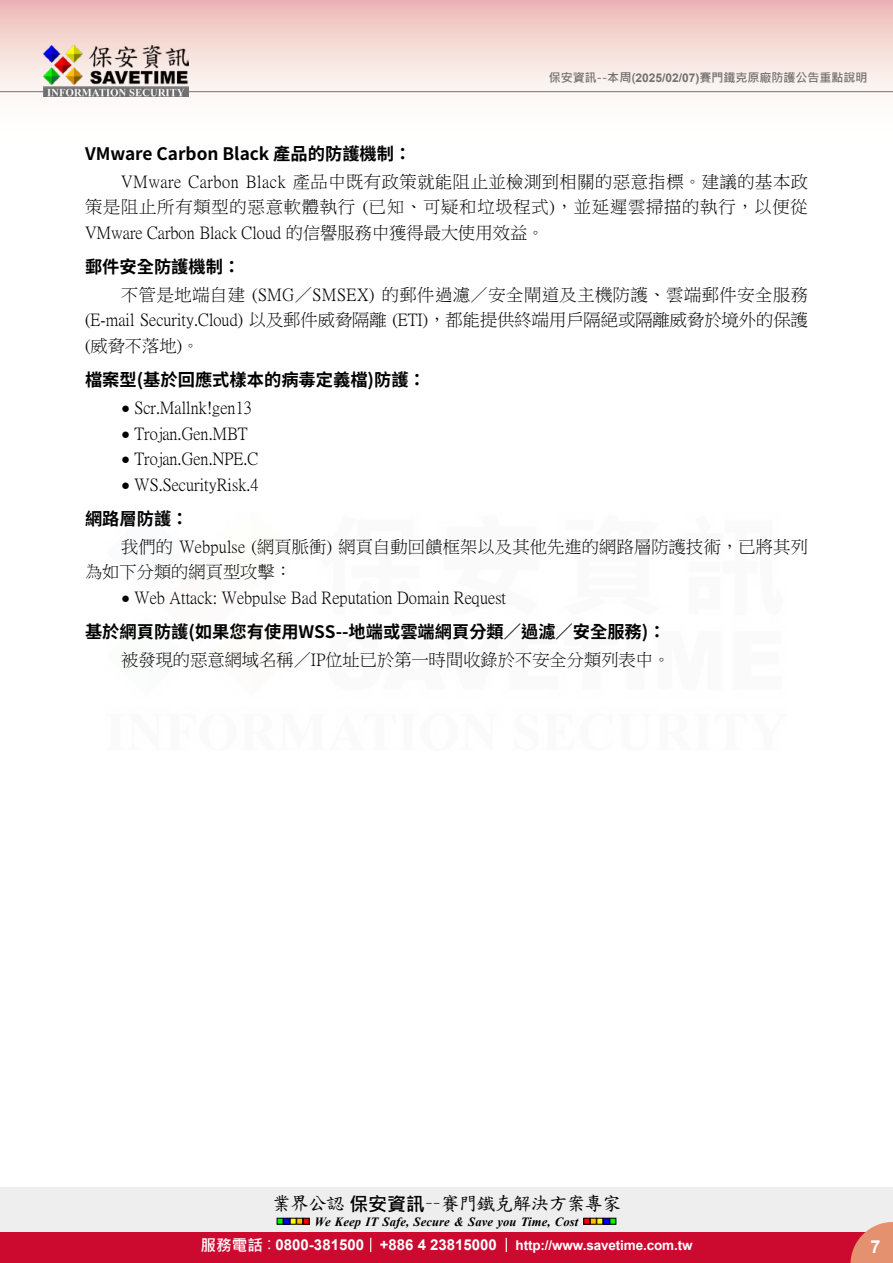
<style>
.page{position:relative;width:893px;height:1263px;background:#fff}
.page>*{position:absolute;margin:0;border:0;box-sizing:border-box;transform-origin:0 0}
.t1{font:18.9px "DF Kai Shu SB Estd BF";letter-spacing:-.05em;color:#000}
.t2{font:700 18px "Arial";color:#fff}
.t3{font:17.25px/25.5px "P Ming Li U";color:#000;text-align:justify}
.t4{font:700 17.25px "Source Han Sans TW";color:#000}
.t5{font:700 13.5px "Arial";letter-spacing:-.01em;color:#fff}
.t6{font:italic 700 12.6px "Times New Roman";letter-spacing:.005em;color:#000}
.t7{font:700 12px "Microsoft Jheng Hei";color:#727171}
.s1{font-family:"Arial"}
.s2{font-family:"Arial";font-size:15px}
.s3{font-family:"Microsoft Jheng Hei";font-weight:700}
.s4{font-family:"Microsoft Jheng Hei";font-size:15.6px}
.s5{font-family:"Microsoft Jheng Hei";font-weight:400;font-size:15.6px}
.s6{font-size:15px}
</style>
<div class="page">
<div style="left:0;top:1187px;width:893px;height:49px;background:#eee"></div>
<svg style="left:277px;top:1218px;width:32px;height:6px"></svg>
<svg style="left:584px;top:1218px;width:32px;height:6px"></svg>
<div style="left:0;top:1232px;width:893px;height:31px;background:#cc0a2f"></div>
<svg style="left:850px;top:1222px;width:43px;height:41px"></svg>
<svg style="left:370px;top:1238px;width:1px;height:14px"></svg>
<svg style="left:506px;top:1238px;width:1px;height:14px"></svg>
<div style="left:0;top:0;width:893px;height:141px;background:linear-gradient(to bottom,#efc0bb,#fff)"></div>
<hr style="left:0;top:91px;width:893px;height:1px;background:#727171">
<img style="left:44px;top:46px;width:145px;height:51px">
<p class="t7" style="left:549px;top:70px;width:320px">保安資訊--本周(<span class="s1">2025/02/07)</span>賽門鐵克原廠防護公告重點說明</p>
<p class="t4" style="left:85px;top:144px;width:328px">VMware Carbon Black 產品的防護機制：</p>
<p class="t3" style="left:85px;top:169px;width:724px;text-indent:36px">VMware Carbon Black 產品中既有政策就能阻止並檢測到相關的惡意指標。建議的基本政策是阻止所有類型的惡意軟體執行 (已知、可疑和垃圾程式)，並延遲雲掃描的執行，以便從VMware Carbon Black Cloud 的信譽服務中獲得最大使用效益。</p>
<p class="t4" style="left:85px;top:257px;width:157px">郵件安全防護機制：</p>
<p class="t3" style="left:85px;top:282px;width:724px;text-indent:36px">不管是地端自建 (SMG／SMSEX) 的郵件過濾／安全閘道及主機防護、雲端郵件安全服務(E-mail Security.Cloud) 以及郵件威脅隔離 (ETI)，都能提供終端用戶隔絕或隔離威脅於境外的保護(威脅不落地)。</p>
<p class="t4" style="left:85px;top:370px;width:342px">檔案型(基於回應式樣本的病毒定義檔)防護：</p>
<p class="t3" style="left:121px;top:395px;width:132px"><span class="s2">●</span> Scr.Mallnk!gen13</p>
<p class="t3" style="left:121px;top:421px;width:128px"><span class="s2">●</span> Trojan.Gen.MBT</p>
<p class="t3" style="left:121px;top:446px;width:139px"><span class="s2">●</span> Trojan.Gen.NPE.C</p>
<p class="t3" style="left:121px;top:472px;width:139px"><span class="s2">●</span> WS.SecurityRisk.4</p>
<p class="t4" style="left:85px;top:509px;width:105px">網路層防護：</p>
<p class="t3" style="left:85px;top:534px;width:724px;text-indent:36px">我們的 Webpulse (網頁脈衝) 網頁自動回饋框架以及其他先進的網路層防護技術，已將其列為如下分類的網頁型攻擊：</p>
<p class="t3" style="left:121px;top:585px;width:386px"><span class="s2">●</span> Web Attack: Webpulse Bad Reputation Domain Request</p>
<p class="t4" style="left:85px;top:622px;width:582px">基於網頁防護(如果您有使用WSS--地端或雲端網頁分類／過濾／安全服務)：</p>
<p class="t3" style="left:121px;top:647px;width:551px">被發現的惡意網域名稱／IP位址已於第一時間收錄於不安全分類列表中。</p>
<p class="t1" style="left:272px;top:1194px;width:351px">業界公認<span class="s3">保安資訊</span>－－賽門鐵克解決方案專家</p>
<p class="t6" style="left:315px;top:1212px;width:265px">We Keep IT Safe, Secure &amp; Save you Time, Cost</p>
<p class="t5" style="left:200px;top:1235px;width:494px"><span class="s4">服務電話</span><span class="s5">：</span><span class="s6">0800-381500 +886 4 23815000</span> http://www.savetime.com.tw</p>
<p class="t2" style="left:870px;top:1234px;width:12px">7</p>
</div>
